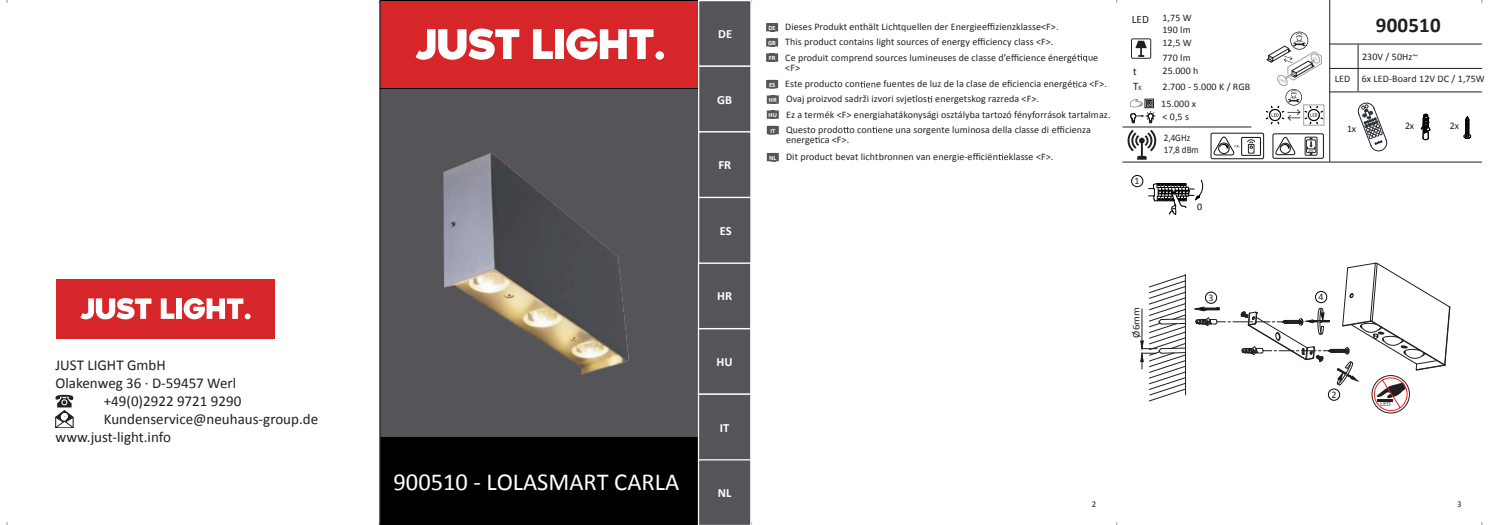
<style>
.page{position:relative;width:1489px;height:525px;background:#fff}
.page>*{position:absolute;margin:0;border:0;box-sizing:border-box;transform-origin:0 0}
.t1{font:24.38px "Calibri";color:#fff}
.t2{font:700 21px "Calibri";letter-spacing:.01em;color:#231f20}
.t3{font:15px "Calibri";color:#231f20}
.t4{font:700 12.5px "Calibri";color:#fff}
.t5{font:11.25px "Calibri";color:#231f20}
.t6{font:10.62px/15px "Myriad Pro";color:#231f20}
.t7{font:10px/15.1px "Calibri";letter-spacing:.01em;color:#231f20}
.t8{font:10px/12px "Calibri";letter-spacing:.01em;color:#231f20;scale:.91 1}
.t9{font:10px "Calibri";color:#231f1f}
.t10{font:10px "Calibri";letter-spacing:.01em;color:#231f20;scale:1.1 1}
.t11{font:10px "Calibri";color:#030303}
.t12{font:8.75px "Calibri";color:#231f20}
.t13{font:700 6.5px "Calibri";color:#fff}
.s1{font-size:6.25px}
</style>
<div class="page">
<div style="left:56px;top:279px;width:218px;height:59px;background:#d62629"></div>
<svg style="left:80px;top:298px;width:71px;height:21px"></svg>
<svg style="left:161px;top:298px;width:13px;height:21px"></svg>
<div style="left:176px;top:298px;width:6px;height:21px;background:#fff"></div>
<svg style="left:184px;top:298px;width:66px;height:21px"></svg>
<div style="left:380px;top:436px;width:319px;height:88px;background:#000"></div>
<div style="left:380px;top:0;width:319px;height:89px;background:#000"></div>
<div style="left:380px;top:1px;width:319px;height:87px;background:#d62629"></div>
<svg style="left:415px;top:29px;width:104px;height:31px"></svg>
<svg style="left:533px;top:29px;width:20px;height:30px"></svg>
<div style="left:555px;top:29px;width:9px;height:30px;background:#fff"></div>
<svg style="left:566px;top:28px;width:87px;height:32px"></svg>
<div style="left:655px;top:51px;width:9px;height:9px;background:#fff;border-radius:50%"></div>
<div style="left:380px;top:89px;width:319px;height:347px;background:#555458"></div>
<hr style="left:379px;top:1px;width:1px;height:523px;background:#231f20">
<svg style="left:1130px;top:99px;width:25px;height:24px"></svg>
<hr style="left:1329px;top:0;width:1px;height:162px;background:#231f20">
<svg style="left:1131px;top:38px;width:20px;height:21px"></svg>
<hr style="left:1122px;top:127px;width:129px;height:1px;background:#231f20">
<hr style="left:1329px;top:44px;width:152px;height:1px;background:#231f20">
<hr style="left:1329px;top:68px;width:152px;height:1px;background:#231f20">
<hr style="left:1329px;top:92px;width:152px;height:1px;background:#231f20">
<hr style="left:1357px;top:44px;width:1px;height:47px;background:#231f20">
<hr style="left:1122px;top:162px;width:359px;height:1px;background:#231f20">
<svg style="left:1077px;top:54px;width:15px;height:8px"></svg>
<svg style="left:860px;top:81px;width:15px;height:6px"></svg>
<svg style="left:1072px;top:81px;width:5px;height:6px"></svg>
<svg style="left:927px;top:96px;width:5px;height:6px"></svg>
<svg style="left:843px;top:127px;width:6px;height:6px"></svg>
<svg style="left:872px;top:126px;width:15px;height:7px"></svg>
<svg style="left:815px;top:136px;width:4px;height:7px"></svg>
<svg style="left:998px;top:153px;width:10px;height:7px"></svg>
<div style="left:766px;top:23px;width:12px;height:8px;background:#555458"></div>
<div style="left:766px;top:38px;width:12px;height:8px;background:#555458"></div>
<div style="left:766px;top:53px;width:12px;height:9px;background:#555458"></div>
<div style="left:766px;top:80px;width:12px;height:8px;background:#555458"></div>
<div style="left:766px;top:95px;width:12px;height:9px;background:#555458"></div>
<div style="left:766px;top:110px;width:12px;height:9px;background:#555458"></div>
<div style="left:766px;top:126px;width:12px;height:8px;background:#555458"></div>
<div style="left:766px;top:153px;width:12px;height:8px;background:#555458"></div>
<svg style="left:56px;top:394px;width:18px;height:33px"></svg>
<div style="left:698px;top:328px;width:53px;height:66px;background:#555458;border:1px solid #fff"></div>
<div style="left:698px;top:393px;width:53px;height:67px;background:#555458;border:1px solid #fff"></div>
<svg style="left:698px;top:459px;width:54px;height:65px;background:#616064"></svg>
<div style="left:698px;top:262px;width:53px;height:67px;background:#555458;border:1px solid #fff"></div>
<div style="left:698px;top:1px;width:53px;height:65px;background:#555458"></div>
<div style="left:698px;top:0;width:53px;height:67px;border:1px solid #fff"></div>
<div style="left:698px;top:66px;width:53px;height:66px;background:#555458;border:1px solid #fff"></div>
<div style="left:698px;top:131px;width:53px;height:67px;background:#555458;border:1px solid #fff"></div>
<div style="left:698px;top:197px;width:53px;height:66px;background:#555458;border:1px solid #fff"></div>
<svg style="left:1148px;top:179px;width:55px;height:36px"></svg>
<div style="left:1131px;top:175px;width:12px;height:12px;border:1px solid #030303;border-radius:50%"></div>
<div style="left:1371px;top:375px;width:38px;height:38px;border:1px solid #231f20;border-radius:50%"></div>
<svg style="left:1420px;top:113px;width:10px;height:27px"></svg>
<svg style="left:1463px;top:116px;width:7px;height:23px"></svg>
<svg style="left:1357px;top:103px;width:29px;height:48px"></svg>
<div style="left:1210px;top:133px;width:53px;height:26px;border:1px solid #111416;border-radius:2px"></div>
<svg style="left:1213px;top:136px;width:47px;height:20px"></svg>
<div style="left:1303px;top:105px;width:20px;height:20px;border:1px solid #9ea2a4"></div>
<svg style="left:1127px;top:130px;width:30px;height:30px"></svg>
<div style="left:1272px;top:133px;width:51px;height:25px;border:1px solid #111416;border-radius:2px"></div>
<svg style="left:1275px;top:137px;width:20px;height:18px"></svg>
<div style="left:1304px;top:137px;width:12px;height:18px;border:1px solid #231f20"></div>
<div style="left:1306px;top:140px;width:9px;height:13px;border:1px solid #231f20"></div>
<svg style="left:1307px;top:138px;width:8px;height:17px"></svg>
<img style="left:443px;top:152px;width:186px;height:223px">
<svg style="left:1194px;top:263px;width:256px;height:148px"></svg>
<svg style="left:1140px;top:274px;width:45px;height:127px"></svg>
<svg style="left:1265px;top:32px;width:57px;height:92px"></svg>
<h3 class="t3" style="left:56px;top:355px;width:112px">JUST LIGHT GmbH</h3>
<h3 class="t3" style="left:55px;top:373px;width:182px">Olakenweg 36 · D-59457 Werl</h3>
<h3 class="t3" style="left:104px;top:391px;width:139px">+49(0)2922 9721 9290</h3>
<h3 class="t3" style="left:104px;top:409px;width:216px">Kundenservice@neuhaus-group.de</h3>
<h3 class="t3" style="left:56px;top:427px;width:117px">www.just-light.info</h3>
<h1 class="t1" style="left:393px;top:466px;width:287px">900510 - LOLASMART CARLA</h1>
<p class="t4" style="left:718px;top:26px;width:15px">DE</p>
<p class="t4" style="left:717px;top:92px;width:16px">GB</p>
<p class="t4" style="left:718px;top:157px;width:14px">FR</p>
<p class="t4" style="left:719px;top:223px;width:13px">ES</p>
<p class="t4" style="left:717px;top:288px;width:16px">HR</p>
<p class="t4" style="left:716px;top:354px;width:18px">HU</p>
<p class="t4" style="left:720px;top:419px;width:11px">IT</p>
<p class="t4" style="left:718px;top:485px;width:15px">NL</p>
<p class="t13" style="left:768px;top:23px;width:9px">DE</p>
<p class="t13" style="left:768px;top:38px;width:9px">GB</p>
<p class="t13" style="left:768px;top:54px;width:8px">FR</p>
<p class="t13" style="left:769px;top:80px;width:8px">ES</p>
<p class="t13" style="left:769px;top:96px;width:9px">HR</p>
<p class="t13" style="left:768px;top:111px;width:10px">HU</p>
<p class="t13" style="left:770px;top:126px;width:6px">IT</p>
<p class="t13" style="left:769px;top:153px;width:9px">NL</p>
<p class="t7" style="left:785px;top:19px;width:293px">Dieses Produkt enthält Lichtquellen der Energieeffizienzklasse&lt;F&gt;.<br>This product contains light sources of energy efficiency class &lt;F&gt;.<br>Ce produit comprend sources lumineuses de classe d’efficience énergé</p>
<p class="t7" style="left:1093px;top:50px;width:6px">e</p>
<p class="t7" style="left:785px;top:59px;width:76px;line-height:16.9px">&lt;F&gt;<br>Este producto con</p>
<p class="t7" style="left:786px;top:77px;width:326px;text-indent:90px">e fuentes de luz de la clase de eficiencia energé ca &lt;F&gt;.<br>Ovaj proizvod sadrži izvori svjetlos energetskog razreda &lt;F&gt;.<br>Ez a termék &lt;F&gt; energiahatákonysági osztályba tartozó fényforrások tartalmaz.<br>Questo prodo o con</p>
<p class="t7" style="left:888px;top:122px;width:204px">e una sorgente luminosa della classe di efficienza</p>
<p class="t7" style="left:786px;top:131px;width:269px;line-height:17px">energe ca &lt;F&gt;.<br>Dit product bevat lichtbronnen van energie-efficiën klasse &lt;F&gt;.</p>
<p class="t5" style="left:1131px;top:12px;width:19px">LED</p>
<p class="t6" style="left:1132px;top:64px;width:10px">t<br>T<span class="s1">K</span></p>
<p class="t9" style="left:1134px;top:174px;width:7px">1</p>
<p class="t7" style="left:1162px;top:11px;width:31px;line-height:12.5px;text-align:justify">1,75 W 190 lm 12,5 W</p>
<p class="t7" style="left:1162px;top:51px;width:37px;line-height:13.8px">770 lm<br>25.000 h</p>
<p class="t7" style="left:1161px;top:77px;width:91px;line-height:17.5px">2.700 - 5.000 K / RGB<br>15.000 x</p>
<p class="t7" style="left:1162px;top:109px;width:28px">&lt; 0,5 s</p>
<p class="t8" style="left:1163px;top:132px;width:40px">2,4GHz<br>17,8 dBm</p>
<p class="t11" style="left:1196px;top:200px;width:7px">0</p>
<p class="t7" style="left:1334px;top:71px;width:17px">LED</p>
<h2 class="t2" style="left:1375px;top:12px;width:66px">900510</h2>
<p class="t7" style="left:1361px;top:46px;width:125px;line-height:21.8px">230V / 50Hz~<br>6x LED-Board 12V DC / 1,75W</p>
<p class="t7" style="left:1346px;top:121px;width:11px">1x</p>
<p class="t7" style="left:1404px;top:118px;width:11px">2x</p>
<p class="t7" style="left:1449px;top:118px;width:11px">2x</p>
<p class="t10" style="left:1129px;top:337px;width:29px;rotate:-90deg">Ø6mm</p>
<p class="t9" style="left:1208px;top:291px;width:7px">3</p>
<p class="t9" style="left:1318px;top:290px;width:7px">4</p>
<p class="t9" style="left:1331px;top:388px;width:7px">2</p>
<p class="t12" style="left:1091px;top:498px;width:6px">2</p>
<p class="t12" style="left:1456px;top:498px;width:6px">3</p>
</div>
